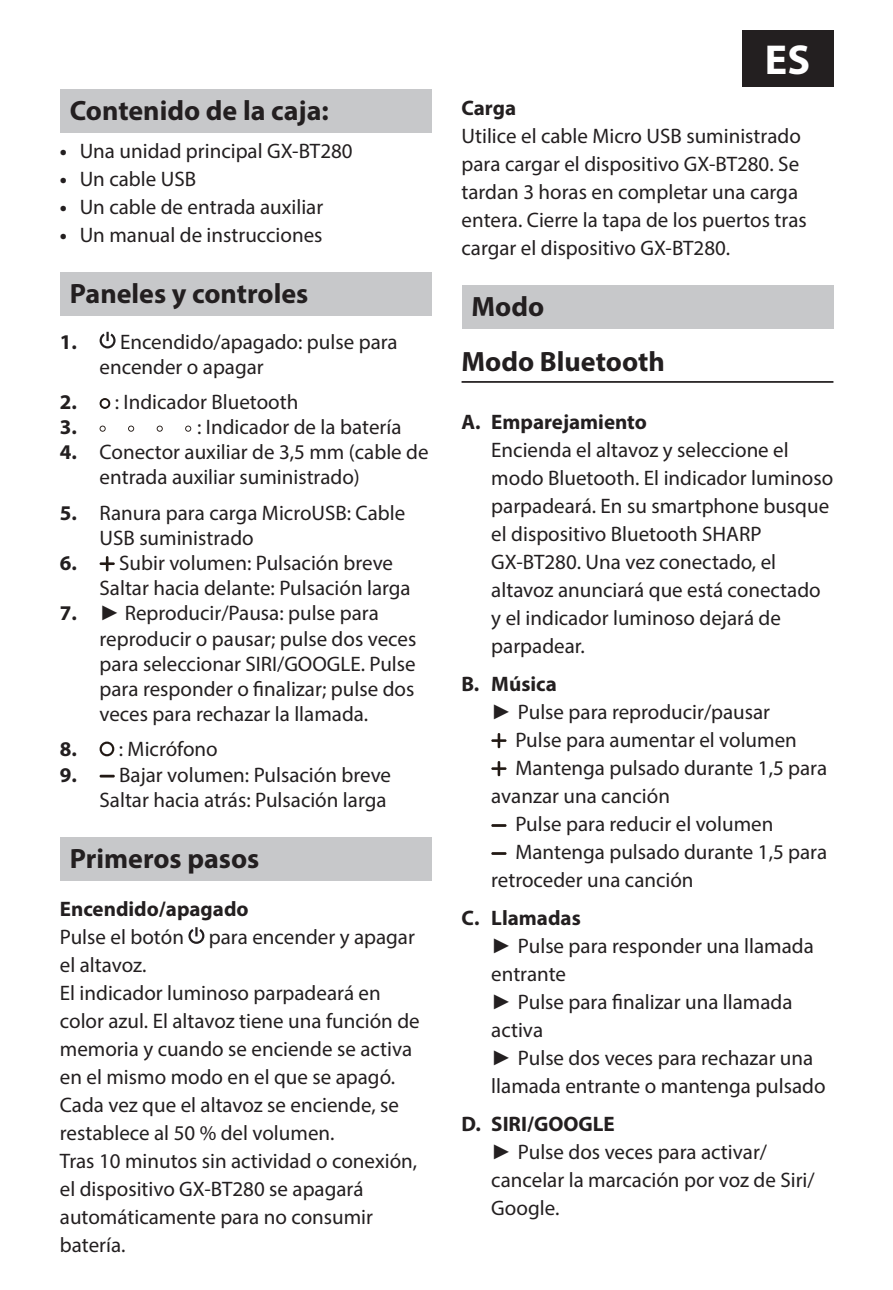
<style>
.page{position:relative;width:893px;height:1290px;background:#fff}
.page>*{position:absolute;margin:0;border:0;box-sizing:border-box;transform-origin:0 0}
.t1{font:700 42px "Myriad Pro";color:#fff}
.t2{font:700 28px/54.9px "Myriad Pro";color:#231f20}
.t3{font:21px/28px "Myriad Pro";color:#231f20}
.t4{font:700 21px "Myriad Pro";color:#231f20}
.s1{font-weight:700}
.s2{font-family:"Arial"}
</style>
<div class="page">
<div style="left:741px;top:30px;width:92px;height:56px;background:#231f20"></div>
<div style="left:60px;top:89px;width:372px;height:44px;background:#c7c8ca"></div>
<div style="left:60px;top:272px;width:372px;height:44px;background:#c7c8ca"></div>
<div style="left:60px;top:837px;width:372px;height:44px;background:#c7c8ca"></div>
<svg style="left:100px;top:332px;width:16px;height:16px"></svg>
<svg style="left:100px;top:398px;width:10px;height:11px"></svg>
<svg style="left:100px;top:398px;width:10px;height:10px"></svg>
<svg style="left:101px;top:400px;width:7px;height:7px"></svg>
<svg style="left:128px;top:426px;width:6px;height:6px"></svg>
<svg style="left:157px;top:426px;width:6px;height:6px"></svg>
<svg style="left:100px;top:426px;width:6px;height:6px"></svg>
<svg style="left:185px;top:426px;width:6px;height:6px"></svg>
<svg style="left:100px;top:556px;width:15px;height:15px"></svg>
<svg style="left:100px;top:741px;width:14px;height:15px"></svg>
<svg style="left:100px;top:775px;width:15px;height:2px"></svg>
<svg style="left:188px;top:927px;width:16px;height:17px"></svg>
<div style="left:462px;top:285px;width:371px;height:44px;background:#c7c8ca"></div>
<hr style="left:462px;top:381px;width:371px;height:2px;background:#231f20">
<svg style="left:491px;top:733px;width:15px;height:15px"></svg>
<svg style="left:491px;top:761px;width:15px;height:15px"></svg>
<hr style="left:491px;top:824px;width:15px;height:3px;background:#221914">
<hr style="left:491px;top:852px;width:15px;height:3px;background:#221914">
<h2 class="t2" style="left:70px;top:86px;width:260px">Contenido de la caja:</h2>
<p class="t3" style="left:60px;top:139px;width:294px"><span class="s1">•</span> Una unidad principal GX-BT280</p>
<p class="t3" style="left:60px;top:167px;width:138px"><span class="s1">•</span> Un cable USB</p>
<p class="t3" style="left:60px;top:195px;width:265px"><span class="s1">•</span> Un cable de entrada auxiliar</p>
<p class="t3" style="left:60px;top:223px;width:264px"><span class="s1">•</span> Un manual de instrucciones</p>
<h2 class="t2" style="left:70px;top:269px;width:240px">Paneles y controles</h2>
<p class="t3" style="left:100px;top:330px;width:300px;line-height:25.2px;text-indent:-40px"><span class="s1">1.</span> Encendido/apagado: pulse para encender o apagar</p>
<p class="t3" style="left:60px;top:391px;width:240px;line-height:25.2px"><span class="s1">2.</span> : Indicador Bluetooth<br><span class="s1">3.</span></p>
<p class="t3" style="left:197px;top:415px;width:206px">: Indicador de la batería</p>
<p class="t3" style="left:100px;top:441px;width:331px;line-height:25.2px;text-indent:-40px"><span class="s1">4.</span> Conector auxiliar de 3,5 mm (cable de entrada auxiliar suministrado)</p>
<p class="t3" style="left:100px;top:501px;width:307px;line-height:25.2px;text-indent:-40px"><span class="s1">5.</span> Ranura para carga MicroUSB: Cable<br>USB suministrado</p>
<p class="t3" style="left:100px;top:552px;width:313px;line-height:25.2px;text-indent:-40px"><span class="s1">6.</span> Subir volumen: Pulsación breve<br>Saltar hacia delante: Pulsación larga</p>
<p class="t3" style="left:100px;top:602px;width:318px;line-height:25.2px;text-indent:-40px"><span class="s1">7.</span> <span class="s2">►</span> Reproducir/Pausa: pulse para reproducir o pausar; pulse dos veces para seleccionar SIRI/GOOGLE. Pulse para responder o finalizar; pulse dos veces para rechazar la llamada.</p>
<p class="t3" style="left:60px;top:737px;width:159px"><span class="s1">8.</span> : Micrófono</p>
<p class="t3" style="left:60px;top:763px;width:333px;line-height:25.2px;text-align:right"><span class="s1">9.</span> Bajar volumen: Pulsación breve<br>Saltar hacia atrás: Pulsación larga</p>
<h2 class="t2" style="left:70px;top:833px;width:191px">Primeros pasos</h2>
<p class="t4" style="left:60px;top:901px;width:190px">Encendido/apagado</p>
<p class="t3" style="left:60px;top:924px;width:361px">Pulse el botón para encender y apagar el altavoz.<br>El indicador luminoso parpadeará en color azul. El altavoz tiene una función de memoria y cuando se enciende se activa en el mismo modo en el que se apagó.<br>Cada vez que el altavoz se enciende, se restablece al 50 % del volumen.<br>Tras 10 minutos sin actividad o conexión, el dispositivo GX-BT280 se apagará automáticamente para no consumir batería.</p>
<h1 class="t1" style="left:765px;top:44px;width:47px">ES</h1>
<p class="t4" style="left:462px;top:100px;width:56px">Carga</p>
<p class="t3" style="left:462px;top:124px;width:347px">Utilice el cable Micro USB suministrado para cargar el dispositivo GX-BT280. Se tardan 3 horas en completar una carga entera. Cierre la tapa de los puertos tras cargar el dispositivo GX-BT280.</p>
<h2 class="t2" style="left:462px;top:282px;width:205px;text-indent:10px">Modo<br>Modo Bluetooth</h2>
<p class="t4" style="left:462px;top:414px;width:187px">A. Emparejamiento</p>
<p class="t3" style="left:491px;top:437px;width:343px">Encienda el altavoz y seleccione el modo Bluetooth. El indicador luminoso parpadeará. En su smartphone busque el dispositivo Bluetooth SHARP<br>GX-BT280. Una vez conectado, el altavoz anunciará que está conectado y el indicador luminoso dejará de parpadear.</p>
<p class="t4" style="left:462px;top:676px;width:97px">B. Música</p>
<p class="t3" style="left:491px;top:699px;width:280px"><span class="s2">►</span> Pulse para reproducir/pausar</p>
<p class="t3" style="left:515px;top:727px;width:283px">Pulse para aumentar el volumen</p>
<p class="t3" style="left:515px;top:755px;width:313px">Mantenga pulsado durante 1,5 para</p>
<p class="t3" style="left:491px;top:783px;width:180px">avanzar una canción</p>
<p class="t3" style="left:515px;top:811px;width:259px">Pulse para reducir el volumen</p>
<p class="t3" style="left:515px;top:839px;width:313px">Mantenga pulsado durante 1,5 para</p>
<p class="t3" style="left:491px;top:867px;width:204px">retroceder una canción</p>
<p class="t3" style="left:491px;top:905px;width:336px;text-indent:-30px"><span class="s1">C. Llamadas<br></span><span class="s2">►</span> Pulse para responder una llamada entrante<br><span class="s2">►</span> Pulse para finalizar una llamada activa<br><span class="s2">►</span> Pulse dos veces para rechazar una llamada entrante o mantenga pulsado</p>
<p class="t3" style="left:491px;top:1111px;width:325px;text-indent:-30px"><span class="s1">D. SIRI/GOOGLE<br></span><span class="s2">►</span> Pulse dos veces para activar/ cancelar la marcación por voz de Siri/<br>Google.</p>
</div>
